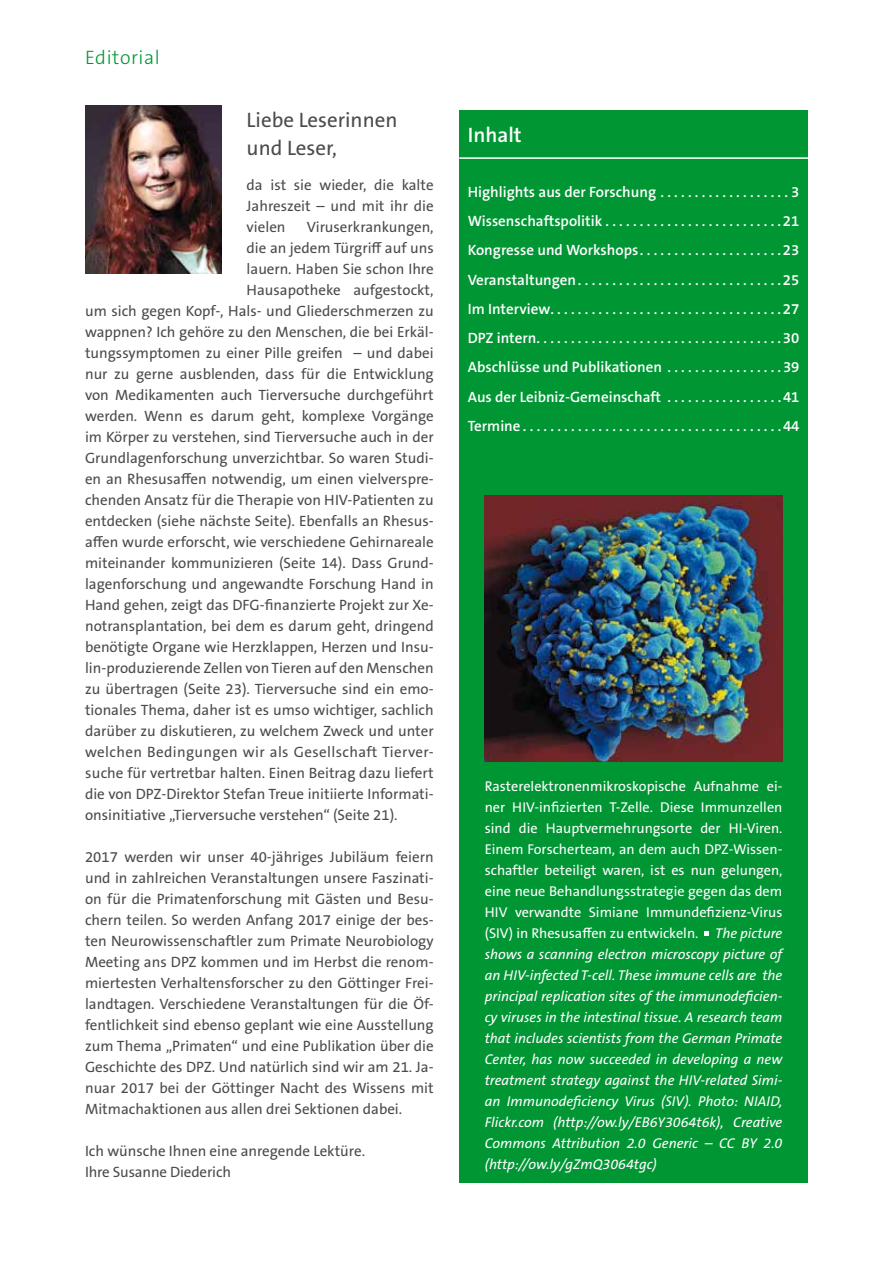
<style>
.page{position:relative;width:893px;height:1263px;background:#fff}
.page>*{position:absolute;margin:0;border:0;box-sizing:border-box;transform-origin:0 0}
.t1{font:21px/28.5px "The Sans B W5 Plain";color:#4b4b4d}
.t2{font:600 21px "The Sans B W6";color:#fff}
.t3{font:300 19.5px "The Sans B W3";letter-spacing:.03em;color:#009634}
.t4{font:15px/21px "The Sans B W5 Plain";color:#4b4b4d;text-align:justify}
.t5{font:600 15px/29.2px "The Sans B W6";color:#fff;text-align:justify}
.t6{font:15px "The Sans B W5 Plain";letter-spacing:.025em;color:#4b4b4d}
.t7{font:italic 14.25px/21px "The Sans B W5 Plain";color:#fff;text-align:justify}
.s1{font-style:normal}
</style>
<div class="page">
<img style="left:85px;top:106px;width:136px;height:168px">
<div style="left:459px;top:111px;width:349px;height:1072px;background:#009634"></div>
<hr style="left:459px;top:157px;width:349px;height:2px;background:#fff">
<svg style="left:704px;top:932px;width:5px;height:4px"></svg>
<img style="left:485px;top:495px;width:297px;height:267px">
<h2 class="t3" style="left:85px;top:45px;width:76px">Editorial</h2>
<h1 class="t1" style="left:247px;top:106px;width:152px">Liebe Leserinnen und Leser,</h1>
<p class="t4" style="left:247px;top:174px;width:189px">da ist sie wieder, die kalte Jahreszeit – und mit ihr die vielen</p>
<p class="t4" style="left:307px;top:216px;width:128px">Viruserkrankungen,</p>
<p class="t4" style="left:247px;top:237px;width:189px">die an jedem Türgriff auf uns</p>
<p class="t4" style="left:247px;top:258px;width:189px">lauern. Haben Sie schon Ihre</p>
<p class="t4" style="left:247px;top:279px;width:189px">Hausapotheke aufgestockt,</p>
<p class="t4" style="left:85px;top:300px;width:350px">um sich gegen Kopf-, Hals- und Gliederschmerzen zu</p>
<p class="t4" style="left:85px;top:321px;width:350px">wappnen? Ich gehöre zu den Menschen, die bei Erkäl-</p>
<p class="t4" style="left:85px;top:342px;width:350px">tungssymptomen zu einer Pille greifen – und dabei</p>
<p class="t4" style="left:85px;top:363px;width:350px">nur zu gerne ausblenden, dass für die Entwicklung</p>
<p class="t4" style="left:85px;top:384px;width:350px">von Medikamenten auch Tierversuche durchgeführt</p>
<p class="t4" style="left:85px;top:405px;width:350px">werden. Wenn es darum geht, komplexe Vorgänge</p>
<p class="t4" style="left:85px;top:426px;width:350px">im Körper zu verstehen, sind Tierversuche auch in der</p>
<p class="t4" style="left:85px;top:447px;width:350px">Grundlagenforschung unverzichtbar. So waren Studi-</p>
<p class="t4" style="left:85px;top:468px;width:350px">en an Rhesusaffen notwendig, um einen vielverspre-</p>
<p class="t4" style="left:85px;top:489px;width:350px">chenden Ansatz für die Therapie von HIV-Patienten zu</p>
<p class="t4" style="left:85px;top:510px;width:350px">entdecken (siehe nächste Seite). Ebenfalls an Rhesus-</p>
<p class="t4" style="left:85px;top:531px;width:350px">affen wurde erforscht, wie verschiedene Gehirnareale</p>
<p class="t4" style="left:85px;top:552px;width:350px">miteinander kommunizieren (Seite 14). Dass Grund-</p>
<p class="t4" style="left:85px;top:573px;width:350px">lagenforschung und angewandte Forschung Hand in</p>
<p class="t4" style="left:85px;top:594px;width:350px">Hand gehen, zeigt das DFG-finanzierte Projekt zur Xe-</p>
<p class="t4" style="left:85px;top:615px;width:350px">notransplantation, bei dem es darum geht, dringend</p>
<p class="t4" style="left:85px;top:636px;width:350px">benötigte Organe wie Herzklappen, Herzen und Insu-</p>
<p class="t4" style="left:85px;top:657px;width:350px">lin-produzierende Zellen von Tieren auf den Menschen</p>
<p class="t4" style="left:85px;top:678px;width:350px">zu übertragen (Seite 23). Tierversuche sind ein emo-</p>
<p class="t4" style="left:85px;top:699px;width:350px">tionales Thema, daher ist es umso wichtiger, sachlich</p>
<p class="t4" style="left:85px;top:720px;width:350px">darüber zu diskutieren, zu welchem Zweck und unter</p>
<p class="t6" style="left:85px;top:742px;width:350px">welchen Bedingungen wir als Gesellschaft Tierver-</p>
<p class="t4" style="left:85px;top:762px;width:350px">suche für vertretbar halten. Einen Beitrag dazu liefert</p>
<p class="t4" style="left:85px;top:783px;width:350px">die von DPZ-Direktor Stefan Treue initiierte Informati-</p>
<p class="t4" style="left:85px;top:804px;width:314px">onsinitiative „Tierversuche verstehen“ (Seite 21).</p>
<p class="t4" style="left:85px;top:846px;width:350px">2017 werden wir unser 40-jähriges Jubiläum feiern und in zahlreichen Veranstaltungen unsere Faszinati&shy;on für die Primatenforschung mit Gästen und Besu&shy;chern teilen. So werden Anfang 2017 einige der bes&shy;ten Neurowissenschaftler zum Primate Neurobiology Meeting ans DPZ kommen und im Herbst die renom&shy;miertesten Verhaltensforscher zu den Göttinger Frei&shy;landtagen. Verschiedene Veranstaltungen für die Öf&shy;fentlichkeit sind ebenso geplant wie eine Ausstellung zum Thema „Primaten“ und eine Publikation über die Geschichte des DPZ. Und natürlich sind wir am 21. Ja&shy;nuar 2017 bei der Göttinger Nacht des Wissens mit Mitmachaktionen aus allen drei Sektionen dabei.</p>
<p class="t4" style="left:85px;top:1140px;width:282px">Ich wünsche Ihnen eine anregende Lektüre.<br>Ihre Susanne Diederich</p>
<h1 class="t2" style="left:468px;top:121px;width:55px">Inhalt</h1>
<p class="t5" style="left:468px;top:177px;width:333px">Highlights aus der Forschung . . . . . . . . . . . . . . . . . . 3<br>Wissenschaftspolitik . . . . . . . . . . . . . . . . . . . . . . . . . 21<br>Kongresse und Workshops.....................23<br>Veranstaltungen . . . . . . . . . . . . . . . . . . . . . . . . . . . . . 25<br>Im Interview . . . . . . . . . . . . . . . . . . . . . . . . . . . . . . . . . 27<br>DPZ intern....................................30<br>Abschlüsse und Publikationen . . . . . . . . . . . . . . . . 39<br>Aus der Leibniz-Gemeinschaft . . . . . . . . . . . . . . . . 41<br>Termine . . . . . . . . . . . . . . . . . . . . . . . . . . . . . . . . . . . . . 44</p>
<p class="t7" style="left:485px;top:776px;width:299px"><span class="s1">Rasterelektronenmikroskopische Aufnahme ei&shy;ner HIV-infizierten T-Zelle. Diese Immunzellen sind die Hauptvermehrungsorte der HI-Viren.<br>Einem Forscherteam, an dem auch DPZ-Wissen&shy;schaftler beteiligt waren, ist es nun gelungen, eine neue Behandlungsstrategie gegen das dem HIV verwandte Simiane Immundefizienz-Virus (SIV) in Rhesusaffen zu entwickeln.</span> The picture shows a scanning electron microscopy picture of an HIV-infected T-cell. These immune cells are the principal replication sites of the immunodeficien&shy;cy viruses in the intestinal tissue. A research team that includes scientists from the German Primate Center, has now succeeded in developing a new treatment strategy against the HIV-related Simi&shy;an Immunodeficiency Virus (SIV). Photo: NIAID, Flickr.com (http://ow.ly/EB6Y3064t6k), Creative Commons Attribution 2.0 Generic – CC BY 2.0 (http://ow.ly/gZmQ3064tgc)</p>
</div>
